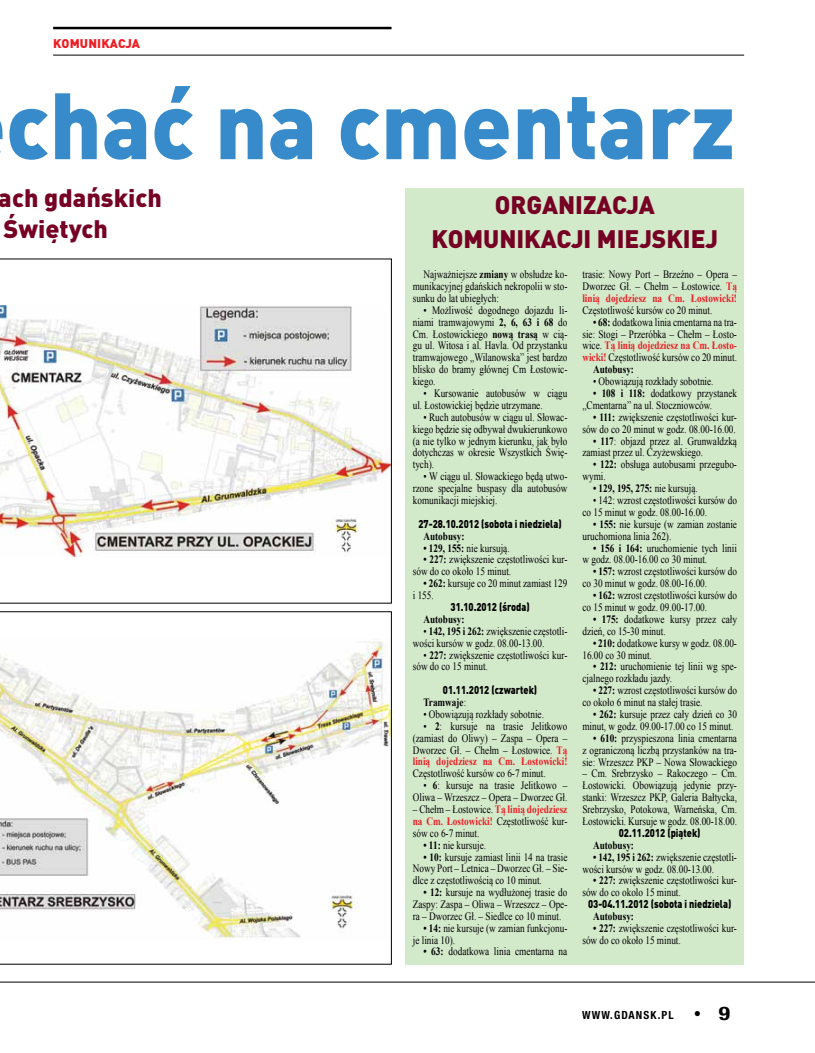
<style>
.page{position:relative;width:815px;height:1053px;background:#fff}
.page>*{position:absolute;margin:0;border:0;box-sizing:border-box;transform-origin:0 0}
.t1{font:900 92.5px "DIN Pro";color:#378bca}
.t2{font:900 25px/31.2px "DIN Pro";color:#760023}
.t3{font:900 12.5px "DIN Pro";letter-spacing:.01em;color:#ed1d24}
.t4{font:11.25px/11.9px "Times New Roman";color:#000;scale:.82 1}
.t5{font:11.25px/11.9px "Times New Roman";color:#000;text-align:justify;scale:.83 1}
.t6{font:900 11.25px "DIN Pro";color:#000;scale:.82 1}
.t7{font:700 11.25px "Times New Roman";color:#000;scale:.82 1}
.t8{font:700 11.25px "Times New Roman";color:#ed1d24;scale:.82 1}
.t9{font:700 condensed 11.25px "Helvetica Neue LT Pro";letter-spacing:.1em;color:#000}
.s1{font-weight:700}
.s2{font-weight:400}
.s3{font-weight:700;color:#ed1d24}
.s4{font-weight:400;color:#000}
.s5{font-size:18.75px}
</style>
<div class="page">
<hr style="left:0;top:981px;width:815px;height:1px;background:#000">
<hr style="left:53px;top:55px;width:691px;height:1px;background:#000">
<hr style="left:53px;top:27px;width:339px;height:2px;background:#000">
<div style="left:406px;top:188px;width:338px;height:75px;background:#d2e9ca"></div>
<div style="left:406px;top:263px;width:338px;height:701px;background:#d2e9ca"></div>
<svg style="left:0;top:259px;width:392px;height:344px"></svg>
<svg style="left:0;top:611px;width:392px;height:353px"></svg>
<p class="t3" style="left:53px;top:35px;width:88px">komunikacja</p>
<h1 class="t1" style="left:6px;top:63px;width:731px">chać na cmentarz</h1>
<h2 class="t2" style="left:-1px;top:181px;width:165px">ach gdańskich<br>Świętych</h2>
<h2 class="t2" style="left:495px;top:188px;width:16px">ORGANIZAC</h2>
<h2 class="t2" style="left:626px;top:188px;width:30px">JA</h2>
<h2 class="t2" style="left:431px;top:222px;width:68px">KOMUNIKAC</h2>
<h2 class="t2" style="left:571px;top:222px;width:96px">JI MIEJSKIE</h2>
<h2 class="t2" style="left:706px;top:222px;width:14px">J</h2>
<p class="t4" style="left:413px;top:268px;width:190px;text-align:justify;text-indent:11px">Najważniejsze <span class="s1">zmiany</span> w obsłudze ko&shy;munikacyjnej gdańskich nekropolii w sto&shy;sunku do lat ubiegłych:</p>
<p class="t4" style="left:413px;top:304px;width:190px;text-align:justify;text-indent:11px">• Możliwość dogodnego dojazdu li&shy;niami tramwajowymi <span class="s1">2, 6, 63 i 68</span> do Cm. Łostowickiego <span class="s1">nową trasą</span> w cią&shy;gu ul. Witosa i al. Havla. Od przystanku tramwajowego „Wilanowska” jest bardzo blisko do bramy głównej Cm Łostowic&shy;kiego.</p>
<p class="t4" style="left:413px;top:387px;width:190px;text-indent:11px">• Kursowanie autobusów w ciągu ul. Łostowickiej będzie utrzymane.</p>
<p class="t4" style="left:413px;top:411px;width:190px;text-align:justify;text-indent:11px">• Ruch autobusów w ciągu ul. Słowac&shy;kiego będzie się odbywał dwukierunkowo (a nie tylko w jednym kierunku, jak było dotychczas w okresie Wszystkich Świę&shy;tych).</p>
<p class="t4" style="left:413px;top:470px;width:190px;text-align:justify;text-indent:11px">• W ciągu ul. Słowackiego będą utwo&shy;rzone specjalne buspasy dla autobusów komunikacji miejskiej.</p>
<p class="t6" style="left:419px;top:516px;width:176px">27-28.10.2012 (sobota i niedziela)</p>
<p class="t7" style="left:423px;top:528px;width:52px">Autobusy:</p>
<p class="t4" style="left:423px;top:541px;width:107px"><span class="s1">• 129, 155:</span> nie kursują.</p>
<p class="t4" style="left:413px;top:553px;width:190px;text-indent:11px"><span class="s1">• 227:</span> zwiększenie częstotliwości kur&shy;sów do co około 15 minut.</p>
<p class="t4" style="left:413px;top:577px;width:190px;text-indent:11px"><span class="s1">• 262:</span> kursuje co 20 minut zamiast 129 i 155.</p>
<p class="t6" style="left:451px;top:599px;width:98px">31.10.2012 (środa)</p>
<p class="t7" style="left:423px;top:611px;width:52px">Autobusy:</p>
<p class="t4" style="left:413px;top:624px;width:190px;text-indent:11px">• <span class="s1">142, 195 i 262:</span> zwiększenie częstotli&shy;wości kursów w godz. 08.00-13.00.</p>
<p class="t4" style="left:413px;top:648px;width:190px;text-indent:11px">• <span class="s1">227:</span> zwiększenie częstotliwości kur&shy;sów do co 15 minut.</p>
<p class="t6" style="left:443px;top:682px;width:116px">01.11.2012 (czwartek)</p>
<p class="t7" style="left:423px;top:694px;width:54px">Tramwaje<span class="s2">:</span></p>
<p class="t4" style="left:423px;top:708px;width:149px">• Obowiązują rozkłady sobotnie.</p>
<p class="t4" style="left:413px;top:720px;width:190px;text-align:justify;text-indent:11px">• <span class="s1">2</span>: kursuje na trasie Jelitkowo (zamiast do Oliwy) – Zaspa – Opera – Dworzec Gł. – Chełm – Łostowice. <span class="s3">Tą linią dojedziesz na Cm. Łostowicki!</span></p>
<p class="t4" style="left:413px;top:767px;width:164px">Częstotliwość kursów co 6-7 minut.</p>
<p class="t4" style="left:413px;top:779px;width:190px;text-align:right">• <span class="s1">6</span>: kursuje na trasie Jelitkowo –<br>Oliwa – Wrzeszcz – Opera – Dworzec Gł.</p>
<p class="t4" style="left:413px;top:803px;width:190px;text-align:justify">– Chełm – Łostowice. <span class="s3">Tą linią dojedziesz na Cm. Łostowicki!</span> Częstotliwość kur&shy;sów co 6-7 minut.</p>
<p class="t4" style="left:423px;top:838px;width:78px"><span class="s1">• 11:</span> nie kursuje.</p>
<p class="t4" style="left:413px;top:850px;width:190px;text-align:justify;text-indent:11px"><span class="s1">• 10:</span> kursuje zamiast linii 14 na trasie Nowy Port – Letnica – Dworzec Gł. – Sie&shy;dlce z częstotliwością co 10 minut.</p>
<p class="t4" style="left:413px;top:886px;width:190px;text-align:justify;text-indent:11px"><span class="s1">• 12:</span> kursuje na wydłużonej trasie do Zaspy: Zaspa – Oliwa – Wrzeszcz – Ope&shy;ra – Dworzec Gł. – Siedlce co 10 minut.</p>
<p class="t4" style="left:413px;top:921px;width:190px;text-indent:11px"><span class="s1">• 14:</span> nie kursuje (w zamian funkcjonu&shy;je linia 10).</p>
<p class="t5" style="left:423px;top:945px;width:175px"><span class="s1">• 63:</span> dodatkowa linia cmentarna na</p>
<p class="t5" style="left:582px;top:268px;width:188px">trasie: Nowy Port – Brzeźno – Opera – Dworzec Gł. – Chełm – Łostowice. <span class="s3">Tą linią dojedziesz na Cm. Łostowicki!</span></p>
<p class="t4" style="left:582px;top:304px;width:160px">Częstotliwość kursów co 20 minut.</p>
<p class="t4" style="left:593px;top:316px;width:177px"><span class="s1">• 68:</span> dodatkowa linia cmentarna na tra-</p>
<p class="t4" style="left:582px;top:328px;width:190px">sie: Stogi – Przeróbka – Chełm – Łosto-</p>
<p class="t8" style="left:582px;top:338px;width:190px"><span class="s4">wice.</span> Tą linią dojedziesz na Cm. Łosto-</p>
<p class="t4" style="left:582px;top:351px;width:190px"><span class="s3">wicki!</span> Częstotliwość kursów co 20 minut.</p>
<p class="t7" style="left:593px;top:361px;width:52px">Autobusy:</p>
<p class="t4" style="left:593px;top:375px;width:149px">• Obowiązują rozkłady sobotnie.</p>
<p class="t4" style="left:582px;top:387px;width:190px;text-indent:11px"><span class="s1">• 108 i 118:</span> dodatkowy przystanek „Cmentarna” na ul. Stoczniowców.</p>
<p class="t4" style="left:582px;top:411px;width:190px;text-align:right"><span class="s1">• 111:</span> zwiększenie częstotliwości kur&shy;sów do co 20 minut w godz. 08.00-16.00.</p>
<p class="t4" style="left:582px;top:434px;width:190px;text-indent:11px"><span class="s1">• 117</span>: objazd przez al. Grunwaldzką zamiast przez ul. Czyżewskiego.</p>
<p class="t4" style="left:582px;top:458px;width:190px;text-indent:11px"><span class="s1">• 122:</span> obsługa autobusami przegubo&shy;wymi.</p>
<p class="t7" style="left:593px;top:480px;width:129px">• 129, 195, 275: <span class="s2">nie kursują.</span></p>
<p class="t4" style="left:582px;top:494px;width:190px;text-indent:11px">• 142: wzrost częstotliwości kursów do co 15 minut w godz. 08.00-16.00.</p>
<p class="t4" style="left:582px;top:518px;width:190px;text-indent:11px"><span class="s1">• 155:</span> nie kursuje (w zamian zostanie uruchomiona linia 262).</p>
<p class="t4" style="left:582px;top:541px;width:190px;text-indent:11px"><span class="s1">• 156 i 164:</span> uruchomienie tych linii w godz. 08.00-16.00 co 30 minut.</p>
<p class="t4" style="left:582px;top:565px;width:190px;text-indent:11px"><span class="s1">• 157:</span> wzrost częstotliwości kursów do co 30 minut w godz. 08.00-16.00.</p>
<p class="t4" style="left:582px;top:589px;width:190px;text-indent:11px"><span class="s1">• 162:</span> wzrost częstotliwości kursów do co 15 minut w godz. 09.00-17.00.</p>
<p class="t4" style="left:582px;top:613px;width:190px;text-indent:11px"><span class="s1">• 175:</span> dodatkowe kursy przez cały dzień, co 15-30 minut.</p>
<p class="t4" style="left:582px;top:636px;width:190px;text-indent:11px"><span class="s1">• 210:</span> dodatkowe kursy w godz. 08.00-<br>16.00 co 30 minut.</p>
<p class="t4" style="left:582px;top:660px;width:190px;text-indent:11px"><span class="s1">• 212:</span> uruchomienie tej linii wg spe&shy;cjalnego rozkładu jazdy.</p>
<p class="t4" style="left:582px;top:684px;width:190px;text-indent:11px"><span class="s1">• 227:</span> wzrost częstotliwości kursów do co około 6 minut na stałej trasie.</p>
<p class="t4" style="left:582px;top:708px;width:190px;text-indent:11px"><span class="s1">• 262:</span> kursuje przez cały dzień co 30 minut, w godz. 09.00-17.00 co 15 minut.</p>
<p class="t4" style="left:582px;top:731px;width:190px;text-align:justify;text-indent:11px"><span class="s1">• 610:</span> przyspieszona linia cmentarna z ograniczoną liczbą przystanków na tra&shy;sie: Wrzeszcz PKP – Nowa Słowackiego</p>
<p class="t4" style="left:582px;top:767px;width:190px;text-align:justify">– Cm. Srebrzysko – Rakoczego – Cm.<br>Łostowicki. Obowiązują jedynie przy&shy;stanki: Wrzeszcz PKP, Galeria Bałtycka, Srebrzysko, Potokowa, Warneńska, Cm.<br>Łostowicki. Kursuje w godz. 08.00-18.00.</p>
<p class="t6" style="left:619px;top:825px;width:101px">02.11.2012 (piątek)</p>
<p class="t7" style="left:593px;top:837px;width:52px">Autobusy:</p>
<p class="t4" style="left:582px;top:850px;width:190px;text-indent:11px"><span class="s1">• 142, 195 i 262:</span> zwiększenie częstotli&shy;wości kursów w godz. 08.00-13.00.</p>
<p class="t4" style="left:582px;top:874px;width:190px;text-indent:11px"><span class="s1">• 227:</span> zwiększenie częstotliwości kur&shy;sów do co okolo 15 minut.</p>
<p class="t6" style="left:588px;top:896px;width:176px">03-04.11.2012 (sobota i niedziela)</p>
<p class="t7" style="left:593px;top:908px;width:52px">Autobusy:</p>
<p class="t4" style="left:582px;top:922px;width:190px;text-indent:11px"><span class="s1">• 227:</span> zwiększenie częstotliwości kur&shy;sów do co około 15 minut.</p>
<p class="t9" style="left:582px;top:1008px;width:40px">WWW.GDA</p>
<p class="t9" style="left:636px;top:1008px;width:96px">NSK.PL • <span class="s5">9</span></p>
</div>
